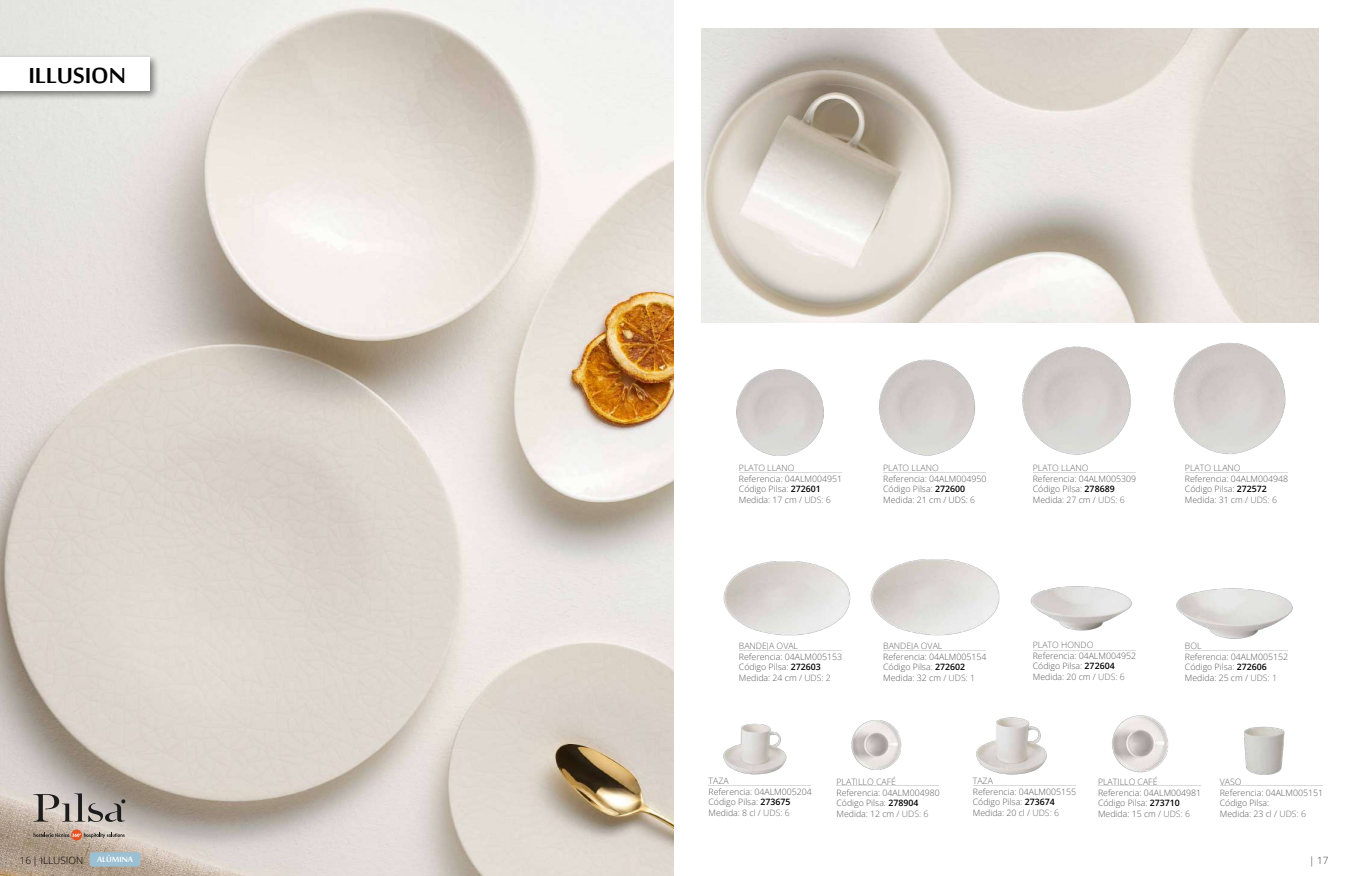
<style>
.page{position:relative;width:1347px;height:876px;background:#fff}
.page>*{position:absolute;margin:0;border:0;box-sizing:border-box;transform-origin:0 0}
.t1{font:700 30px "Sakkal Majalla";color:#000}
.t2{font:700 10.5px "Sakkal Majalla";color:#fff}
.t3{font:10px "Open Sans";color:#000}
.t4{font:10px "Open Sans";color:#3c3c3b}
.t5{font:8.75px/10.5px "Open Sans";color:#5a5958}
.t6{font:8.75px "Open Sans";color:#6b6b6a}
.s1{color:#000}
.s2{color:#6b6b6a}
.s3{color:#575756}
</style>
<div class="page">
<img style="left:0;top:0;width:673px;height:875px">
<div style="left:0;top:53px;width:159px;height:48px;background:#000;opacity:.48"></div>
<div style="left:0;top:57px;width:149px;height:34px;background:#fff"></div>
<svg style="left:33px;top:793px;width:92px;height:28px;background:#a19a95"></svg>
<svg style="left:34px;top:829px;width:91px;height:11px"></svg>
<div style="left:90px;top:851px;width:50px;height:15px;background:#9cc0d3;border-radius:3px"></div>
<img style="left:702px;top:28px;width:616px;height:294px">
<img style="left:723px;top:561px;width:128px;height:75px">
<img style="left:870px;top:559px;width:130px;height:77px">
<img style="left:1176px;top:588px;width:117px;height:51px">
<img style="left:736px;top:369px;width:88px;height:87px">
<img style="left:879px;top:359px;width:96px;height:97px">
<img style="left:1022px;top:346px;width:109px;height:109px">
<img style="left:1173px;top:343px;width:113px;height:112px">
<hr style="left:739px;top:472px;width:102px;height:1px;background:#dadada">
<hr style="left:883px;top:472px;width:102px;height:1px;background:#dadada">
<hr style="left:1032px;top:472px;width:103px;height:1px;background:#dadada">
<hr style="left:1184px;top:472px;width:103px;height:1px;background:#dadada">
<hr style="left:1184px;top:650px;width:103px;height:1px;background:#dadada">
<img style="left:1030px;top:586px;width:102px;height:45px">
<hr style="left:739px;top:650px;width:102px;height:1px;background:#dadada">
<img style="left:723px;top:723px;width:64px;height:51px">
<hr style="left:708px;top:785px;width:103px;height:1px;background:#dadada">
<img style="left:976px;top:717px;width:71px;height:57px">
<hr style="left:972px;top:785px;width:103px;height:1px;background:#dadada">
<img style="left:851px;top:720px;width:51px;height:50px">
<hr style="left:836px;top:785px;width:103px;height:1px;background:#dadada">
<img style="left:1244px;top:726px;width:41px;height:49px">
<hr style="left:1219px;top:785px;width:103px;height:1px;background:#dadada">
<img style="left:1112px;top:715px;width:56px;height:58px">
<hr style="left:1098px;top:785px;width:102px;height:1px;background:#dadada">
<hr style="left:883px;top:650px;width:102px;height:1px;background:#dadada">
<hr style="left:1032px;top:650px;width:103px;height:1px;background:#dadada">
<h1 class="t1" style="left:28px;top:59px;width:99px">ILLUSION</h1>
<p class="t3" style="left:20px;top:852px;width:65px">16 | ILLUSION</p>
<p class="t2" style="left:97px;top:853px;width:37px">ALÚMINA</p>
<p class="t6" style="left:739px;top:461px;width:57px">PLATO LLANO</p>
<p class="t5" style="left:739px;top:472px;width:105px">Referencia: 04ALM004951<br>Código Pilsa: <span class="s1">272601<br></span>Medida: 17 cm / <span class="s2">UDS: 6</span></p>
<p class="t6" style="left:883px;top:461px;width:57px">PLATO LLANO</p>
<p class="t5" style="left:883px;top:472px;width:105px">Referencia: 04ALM004950<br>Código Pilsa: <span class="s1">272600<br></span>Medida: 21 cm / <span class="s3">UDS:</span> <span class="s2">6</span></p>
<p class="t6" style="left:1032px;top:461px;width:57px">PLATO LLANO</p>
<p class="t5" style="left:1032px;top:472px;width:105px">Referencia: 04ALM005309<br>Código Pilsa: <span class="s1">278689<br></span>Medida: 27 cm / <span class="s2">UDS: 6</span></p>
<p class="t6" style="left:1184px;top:461px;width:57px">PLATO LLANO</p>
<p class="t5" style="left:1184px;top:472px;width:105px">Referencia: 04ALM004948<br>Código Pilsa: <span class="s1">272572<br></span>Medida: 31 cm / <span class="s2">UDS: 6</span></p>
<p class="t6" style="left:739px;top:639px;width:61px">BANDEJA OVAL</p>
<p class="t5" style="left:739px;top:650px;width:105px">Referencia: 04ALM005153<br>Código Pilsa: <span class="s1">272603<br></span>Medida: 24 cm / <span class="s2">UDS: 2</span></p>
<p class="t6" style="left:883px;top:639px;width:61px">BANDEJA OVAL</p>
<p class="t5" style="left:883px;top:650px;width:105px">Referencia: 04ALM005154<br>Código Pilsa: <span class="s1">272602<br></span>Medida: 32 cm / <span class="s2">UDS: 1</span></p>
<p class="t6" style="left:1032px;top:639px;width:62px">PLATO HONDO</p>
<p class="t5" style="left:1032px;top:650px;width:105px">Referencia: 04ALM004952<br>Código Pilsa: <span class="s1">272604<br></span>Medida: 20 cm / <span class="s2">UDS: 6</span></p>
<p class="t6" style="left:1184px;top:639px;width:18px">BOL</p>
<p class="t5" style="left:1184px;top:650px;width:105px">Referencia: 04ALM005152<br>Código Pilsa: <span class="s1">272606<br></span>Medida: 25 cm / <span class="s2">UDS: 1</span></p>
<p class="t6" style="left:708px;top:775px;width:22px">TAZA</p>
<p class="t5" style="left:708px;top:786px;width:105px">Referencia: 04ALM005204<br>Código Pilsa: <span class="s1">273675<br></span>Medida: 8 cl / <span class="s2">UDS: 6</span></p>
<p class="t6" style="left:836px;top:775px;width:61px">PLATILLO CAFÉ</p>
<p class="t5" style="left:836px;top:786px;width:105px">Referencia: 04ALM004980<br>Código Pilsa: <span class="s1">278904<br></span>Medida: 12 cm / <span class="s2">UDS: 6</span></p>
<p class="t6" style="left:972px;top:775px;width:22px">TAZA</p>
<p class="t5" style="left:972px;top:786px;width:105px">Referencia: 04ALM005155<br>Código Pilsa: <span class="s1">273674<br></span>Medida: 20 cl / <span class="s2">UDS: 6</span></p>
<p class="t6" style="left:1098px;top:775px;width:61px">PLATILLO CAFÉ</p>
<p class="t5" style="left:1098px;top:786px;width:105px">Referencia: 04ALM004981<br>Código Pilsa: <span class="s1">273710<br></span>Medida: 15 cm / <span class="s2">UDS: 6</span></p>
<p class="t6" style="left:1219px;top:775px;width:23px">VASO</p>
<p class="t5" style="left:1219px;top:786px;width:105px">Referencia: 04ALM005151<br>Código Pilsa:<br>Medida: 23 cl / <span class="s2">UDS: 6</span></p>
<p class="t4" style="left:1309px;top:852px;width:21px">| 17</p>
</div>
